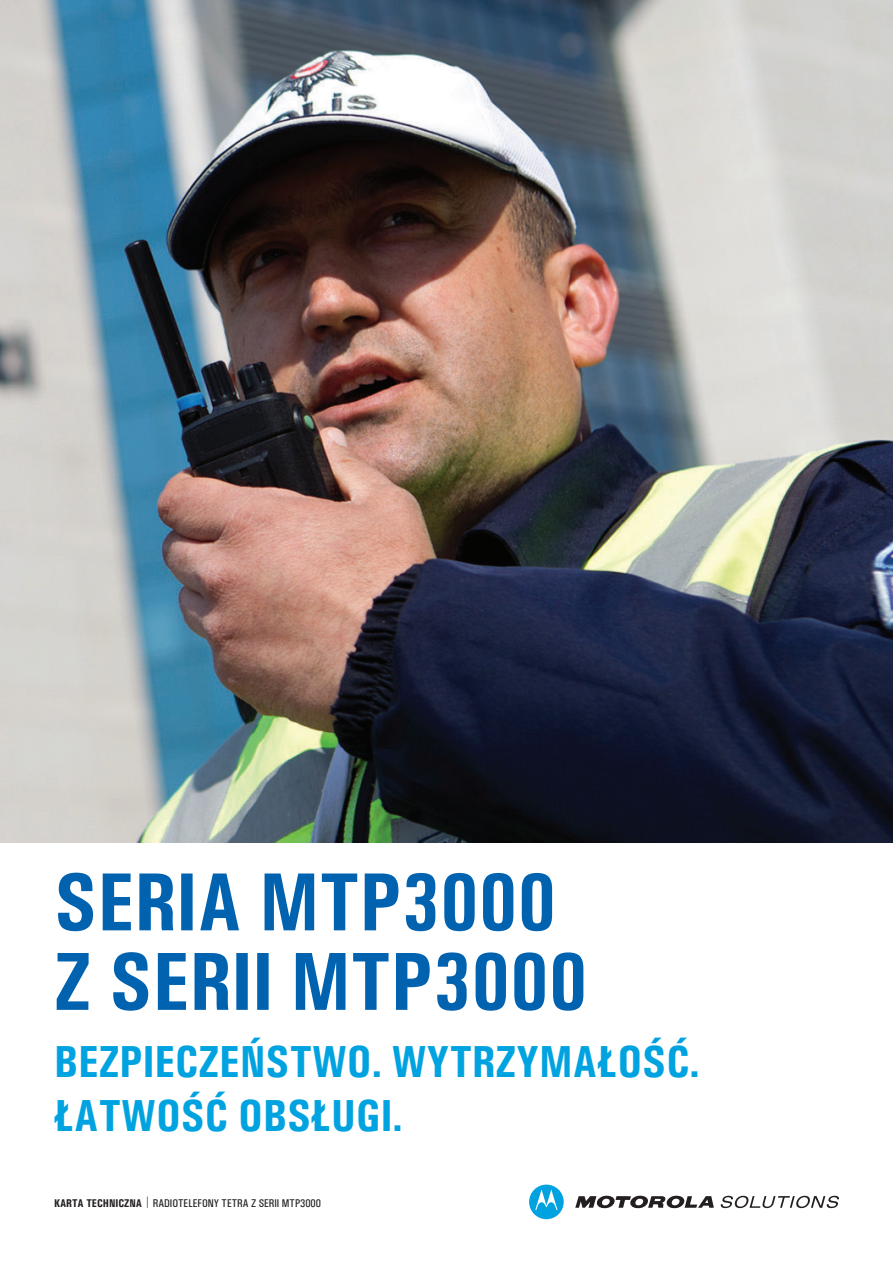
<style>
.page{position:relative;width:893px;height:1263px;background:#fff}
.page>*{position:absolute;margin:0;border:0;box-sizing:border-box;transform-origin:0 0}
.t1{font:700 82.5px "Univers Condensed";color:#0162b0}
.t2{font:700 45px/54px "Univers Condensed";color:#00a3e0}
.t3{font:500 11.25px "Univers Condensed";color:#231f20}
.s1{font-weight:700}
</style>
<div class="page">
<img style="left:0;top:0;width:893px;height:842px">
<svg style="left:575px;top:1196px;width:139px;height:13px"></svg>
<svg style="left:529px;top:1184px;width:35px;height:35px"></svg>
<svg style="left:721px;top:1196px;width:118px;height:12px"></svg>
<p class="t1" style="left:54px;top:852px;width:504px">SERIA MTP3000</p>
<p class="t1" style="left:54px;top:932px;width:535px">Z SERII MTP3000</p>
<p class="t2" style="left:54px;top:1034px;width:647px">BEZPIECZEŃSTWO. WYTRZYMAŁOŚĆ.<br>ŁATWOŚĆ OBSŁUGI.</p>
<p class="t3" style="left:54px;top:1196px;width:268px"><span class="s1">KARTA TECHNICZNA</span> | RADIOTELEFONY TETRA Z SERII MTP3000</p>
</div>
